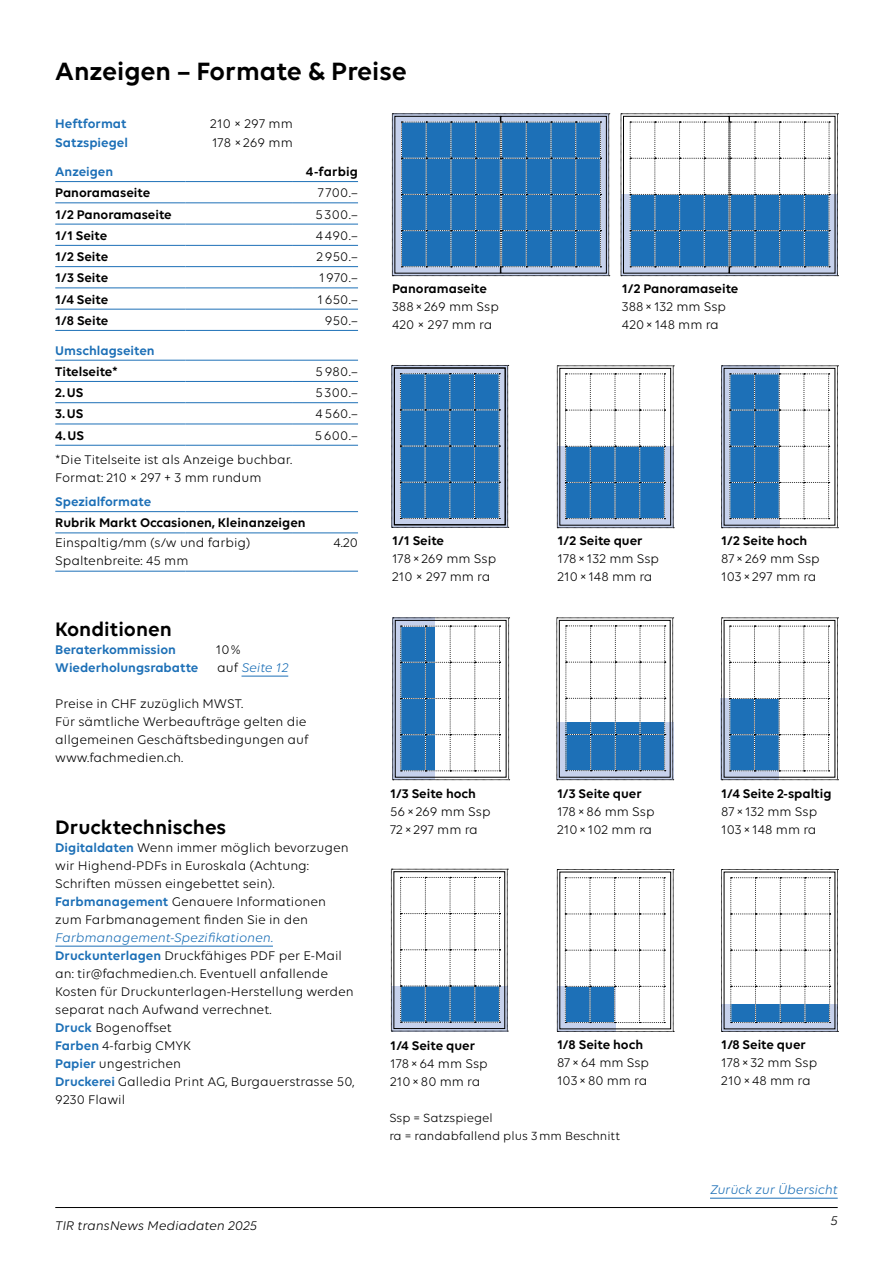
<style>
.page{position:relative;width:893px;height:1263px;background:#fff}
.page>*{position:absolute;margin:0;border:0;box-sizing:border-box;transform-origin:0 0}
.t1{font:600 27px "Volte";color:#000}
.t2{font:600 21px "Volte";color:#000}
.t3{font:13.5px/18px "Volte";color:#000}
.t4{font:600 13.5px "Volte";color:#000}
.t5{font:600 13.5px "Volte";color:#1d70b7}
.t6{font:italic 13.5px "Volte";color:#1d70b7}
.t7{font:italic 13.5px "Volte";color:#000}
.t8{font:12.75px/18px "Volte";color:#000}
.s1{font-style:normal;color:#000}
.s2{font-weight:600;color:#1d70b7}
.s3{font-style:italic;color:#1d70b7}
</style>
<div class="page">
<hr style="left:55px;top:1207px;width:783px;height:1px;background:#000">
<hr style="left:710px;top:1198px;width:128px;height:1px;background:#1d70b7">
<hr style="left:242px;top:676px;width:46px;height:1px;background:#1d70b7">
<hr style="left:55px;top:511px;width:130px;height:1px;background:#1d70b7">
<hr style="left:185px;top:511px;width:108px;height:1px;background:#1d70b7">
<hr style="left:293px;top:511px;width:65px;height:1px;background:#1d70b7">
<hr style="left:55px;top:533px;width:130px;height:1px;background:#1d70b7">
<hr style="left:185px;top:533px;width:108px;height:1px;background:#1d70b7">
<hr style="left:293px;top:533px;width:65px;height:1px;background:#1d70b7">
<hr style="left:55px;top:571px;width:130px;height:1px;background:#1d70b7">
<hr style="left:185px;top:571px;width:108px;height:1px;background:#1d70b7">
<hr style="left:293px;top:571px;width:65px;height:1px;background:#1d70b7">
<hr style="left:55px;top:181px;width:130px;height:1px;background:#1d70b7">
<hr style="left:185px;top:181px;width:108px;height:1px;background:#1d70b7">
<hr style="left:293px;top:181px;width:65px;height:1px;background:#1d70b7">
<hr style="left:55px;top:203px;width:130px;height:1px;background:#1d70b7">
<hr style="left:185px;top:203px;width:108px;height:1px;background:#1d70b7">
<hr style="left:293px;top:203px;width:65px;height:1px;background:#1d70b7">
<hr style="left:55px;top:224px;width:130px;height:1px;background:#1d70b7">
<hr style="left:185px;top:224px;width:108px;height:1px;background:#1d70b7">
<hr style="left:293px;top:224px;width:65px;height:1px;background:#1d70b7">
<hr style="left:55px;top:245px;width:130px;height:1px;background:#1d70b7">
<hr style="left:185px;top:245px;width:108px;height:1px;background:#1d70b7">
<hr style="left:293px;top:245px;width:65px;height:1px;background:#1d70b7">
<hr style="left:55px;top:266px;width:130px;height:1px;background:#1d70b7">
<hr style="left:185px;top:266px;width:108px;height:1px;background:#1d70b7">
<hr style="left:293px;top:266px;width:65px;height:1px;background:#1d70b7">
<hr style="left:55px;top:288px;width:130px;height:1px;background:#1d70b7">
<hr style="left:185px;top:288px;width:108px;height:1px;background:#1d70b7">
<hr style="left:293px;top:288px;width:65px;height:1px;background:#1d70b7">
<hr style="left:55px;top:309px;width:130px;height:1px;background:#1d70b7">
<hr style="left:185px;top:309px;width:108px;height:1px;background:#1d70b7">
<hr style="left:293px;top:309px;width:65px;height:1px;background:#1d70b7">
<hr style="left:55px;top:330px;width:130px;height:1px;background:#1d70b7">
<hr style="left:185px;top:330px;width:108px;height:1px;background:#1d70b7">
<hr style="left:293px;top:330px;width:65px;height:1px;background:#1d70b7">
<hr style="left:55px;top:402px;width:130px;height:1px;background:#1d70b7">
<hr style="left:185px;top:402px;width:108px;height:1px;background:#1d70b7">
<hr style="left:293px;top:402px;width:65px;height:1px;background:#1d70b7">
<hr style="left:55px;top:424px;width:130px;height:1px;background:#1d70b7">
<hr style="left:185px;top:424px;width:108px;height:1px;background:#1d70b7">
<hr style="left:293px;top:424px;width:65px;height:1px;background:#1d70b7">
<hr style="left:55px;top:445px;width:130px;height:1px;background:#1d70b7">
<hr style="left:185px;top:445px;width:108px;height:1px;background:#1d70b7">
<hr style="left:293px;top:445px;width:65px;height:1px;background:#1d70b7">
<hr style="left:55px;top:360px;width:130px;height:1px;background:#1d70b7">
<hr style="left:185px;top:360px;width:108px;height:1px;background:#1d70b7">
<hr style="left:293px;top:360px;width:65px;height:1px;background:#1d70b7">
<hr style="left:55px;top:381px;width:130px;height:1px;background:#1d70b7">
<hr style="left:185px;top:381px;width:108px;height:1px;background:#1d70b7">
<hr style="left:293px;top:381px;width:65px;height:1px;background:#1d70b7">
<hr style="left:55px;top:946px;width:218px;height:1px;background:#1d70b7">
<svg style="left:557px;top:869px;width:117px;height:163px"></svg>
<svg style="left:392px;top:114px;width:218px;height:162px"></svg>
<svg style="left:621px;top:114px;width:217px;height:162px"></svg>
<svg style="left:392px;top:365px;width:117px;height:163px"></svg>
<svg style="left:557px;top:366px;width:117px;height:162px"></svg>
<svg style="left:721px;top:366px;width:117px;height:162px"></svg>
<svg style="left:392px;top:618px;width:118px;height:162px"></svg>
<svg style="left:721px;top:618px;width:117px;height:162px"></svg>
<svg style="left:557px;top:618px;width:117px;height:162px"></svg>
<svg style="left:391px;top:869px;width:117px;height:163px"></svg>
<svg style="left:721px;top:869px;width:117px;height:163px"></svg>
<h1 class="t1" style="left:55px;top:55px;width:353px">Anzeigen – Formate &amp; Preise</h1>
<p class="t5" style="left:55px;top:116px;width:73px">Heftformat</p>
<p class="t3" style="left:210px;top:115px;width:84px">210 × 297 mm</p>
<p class="t5" style="left:55px;top:135px;width:74px">Satzspiegel</p>
<p class="t3" style="left:212px;top:134px;width:82px">178 ×269 mm</p>
<p class="t5" style="left:55px;top:164px;width:59px">Anzeigen</p>
<p class="t4" style="left:306px;top:164px;width:54px">4-farbig</p>
<p class="t4" style="left:55px;top:185px;width:96px">Panoramaseite</p>
<p class="t3" style="left:318px;top:184px;width:42px">7700.–</p>
<p class="t4" style="left:55px;top:206px;width:118px">1/2 Panoramaseite</p>
<p class="t3" style="left:315px;top:205px;width:44px">5300.–</p>
<p class="t4" style="left:55px;top:227px;width:54px">1/1 Seite</p>
<p class="t3" style="left:316px;top:226px;width:44px">4490.–</p>
<p class="t4" style="left:55px;top:249px;width:54px">1/2 Seite</p>
<p class="t3" style="left:316px;top:247px;width:43px">2950.–</p>
<p class="t4" style="left:55px;top:270px;width:54px">1/3 Seite</p>
<p class="t3" style="left:319px;top:269px;width:41px">1970.–</p>
<p class="t4" style="left:55px;top:291px;width:54px">1/4 Seite</p>
<p class="t3" style="left:318px;top:290px;width:42px">1650.–</p>
<p class="t4" style="left:55px;top:312px;width:55px">1/8 Seite</p>
<p class="t3" style="left:325px;top:311px;width:35px">950.–</p>
<p class="t5" style="left:55px;top:342px;width:101px">Umschlagseiten</p>
<p class="t4" style="left:55px;top:363px;width:64px">Titelseite*</p>
<p class="t3" style="left:316px;top:362px;width:44px">5980.–</p>
<p class="t4" style="left:55px;top:385px;width:30px">2.US</p>
<p class="t3" style="left:315px;top:383px;width:44px">5300.–</p>
<p class="t4" style="left:55px;top:406px;width:30px">3.US</p>
<p class="t3" style="left:316px;top:405px;width:44px">4560.–</p>
<p class="t4" style="left:55px;top:427px;width:30px">4.US</p>
<p class="t3" style="left:315px;top:426px;width:45px">5600.–</p>
<p class="t3" style="left:55px;top:450px;width:239px">*Die Titelseite ist als Anzeige buchbar.<br>Format: 210 × 297 + 3 mm rundum</p>
<p class="t5" style="left:55px;top:494px;width:97px">Spezialformate</p>
<p class="t4" style="left:55px;top:515px;width:252px">Rubrik Markt Occasionen, Kleinanzeigen</p>
<p class="t3" style="left:55px;top:534px;width:197px">Einspaltig/mm (s/w und farbig)<br>Spaltenbreite: 45 mm</p>
<p class="t3" style="left:333px;top:534px;width:26px">4.20</p>
<h2 class="t2" style="left:55px;top:616px;width:118px">Konditionen</h2>
<p class="t5" style="left:55px;top:641px;width:122px">Beraterkommission</p>
<p class="t3" style="left:216px;top:640px;width:26px">10%</p>
<p class="t5" style="left:55px;top:659px;width:145px">Wiederholungsrabatte</p>
<p class="t6" style="left:217px;top:659px;width:72px"><span class="s1">auf</span> Seite 12</p>
<p class="t3" style="left:55px;top:694px;width:255px">Preise in CHF zuzüglich MWST.<br>Für sämtliche Werbeaufträge gelten die allgemeinen Geschäftsbedingungen auf www.fachmedien.ch.</p>
<h2 class="t2" style="left:55px;top:814px;width:173px">Drucktechnisches</h2>
<p class="t3" style="left:55px;top:838px;width:295px"><span class="s2">Digitaldaten</span> Wenn immer möglich bevorzugen wir Highend-PDFs in Euroskala (Achtung:<br>Schriften müssen eingebettet sein).<br><span class="s2">Farbmanagement</span> Genauere Informationen zum Farbmanagement finden Sie in den</p>
<p class="t3" style="left:55px;top:928px;width:301px"><span class="s3">Farbmanagement-Spezifikationen.<br></span><span class="s2">Druckunterlagen</span> Druckfähiges PDF per E-Mail an: tir@fachmedien.ch. Eventuell anfallende Kosten für Druckunterlagen-Herstellung werden separat nach Aufwand verrechnet.<br><span class="s2">Druck</span> Bogenoffset<br><span class="s2">Farben</span> 4-farbig CMYK<br><span class="s2">Papier</span> ungestrichen<br><span class="s2">Druckerei</span> Galledia Print AG, Burgauerstrasse 50, 9230 Flawil</p>
<p class="t4" style="left:392px;top:281px;width:96px">Panoramaseite</p>
<p class="t3" style="left:392px;top:298px;width:108px">388×269 mm Ssp<br>420 × 297 mm ra</p>
<p class="t4" style="left:392px;top:533px;width:54px">1/1 Seite</p>
<p class="t3" style="left:392px;top:550px;width:106px">178×269 mm Ssp<br>210 × 297 mm ra</p>
<p class="t4" style="left:390px;top:785px;width:87px">1/3 Seite hoch</p>
<p class="t3" style="left:390px;top:802px;width:102px">56×269 mm Ssp<br>72×297 mm ra</p>
<p class="t4" style="left:390px;top:1037px;width:87px">1/4 Seite quer</p>
<p class="t3" style="left:390px;top:1054px;width:99px">178×64 mm Ssp<br>210×80 mm ra</p>
<p class="t4" style="left:622px;top:281px;width:118px">1/2 Panoramaseite</p>
<p class="t3" style="left:622px;top:298px;width:106px">388×132 mm Ssp<br>420×148 mm ra</p>
<p class="t4" style="left:558px;top:533px;width:87px">1/2 Seite quer</p>
<p class="t3" style="left:558px;top:550px;width:103px">178×132 mm Ssp<br>210×148 mm ra</p>
<p class="t4" style="left:721px;top:533px;width:88px">1/2 Seite hoch</p>
<p class="t3" style="left:721px;top:550px;width:100px">87×269 mm Ssp<br>103×297 mm ra</p>
<p class="t4" style="left:557px;top:785px;width:86px">1/3 Seite quer</p>
<p class="t3" style="left:557px;top:802px;width:99px">178×86 mm Ssp<br>210×102 mm ra</p>
<p class="t4" style="left:721px;top:785px;width:112px">1/4 Seite 2-spaltig</p>
<p class="t3" style="left:721px;top:802px;width:98px">87×132 mm Ssp<br>103×148 mm ra</p>
<p class="t4" style="left:557px;top:1037px;width:88px">1/8 Seite hoch</p>
<p class="t3" style="left:557px;top:1054px;width:94px">87×64 mm Ssp<br>103×80 mm ra</p>
<p class="t4" style="left:721px;top:1037px;width:86px">1/8 Seite quer</p>
<p class="t3" style="left:721px;top:1054px;width:98px">178×32 mm Ssp<br>210×48 mm ra</p>
<p class="t7" style="left:55px;top:1217px;width:203px">TIR transNews Mediadaten 2025</p>
<p class="t8" style="left:389px;top:1108px;width:232px">Ssp = Satzspiegel<br>ra = randabfallend plus 3mm Beschnitt</p>
<p class="t6" style="left:710px;top:1181px;width:129px">Zurück zur Übersicht</p>
<p class="t7" style="left:830px;top:1213px;width:9px">5</p>
</div>
